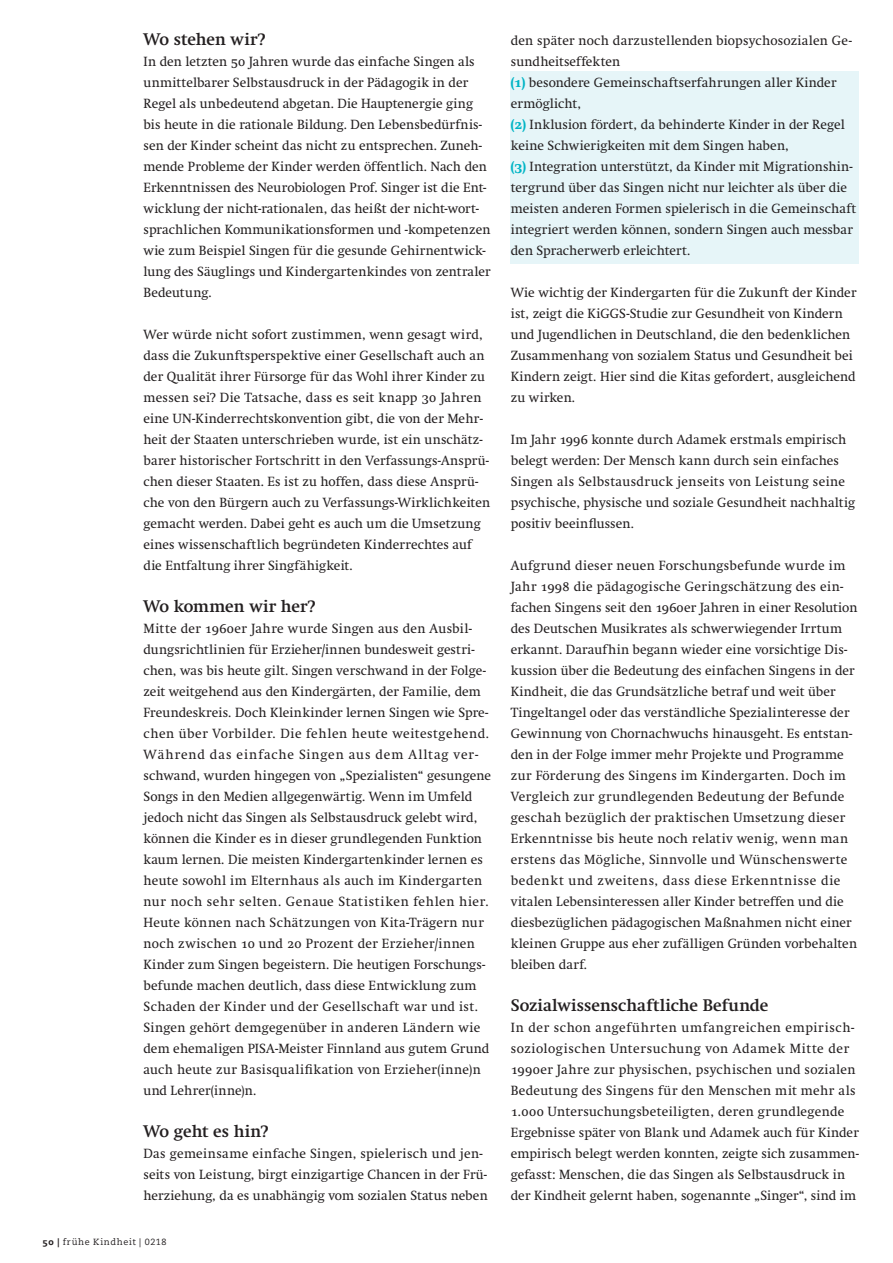
<style>
.page{position:relative;width:893px;height:1263px;background:#fff}
.page>*{position:absolute;margin:0;border:0;box-sizing:border-box;transform-origin:0 0}
.t1{font:700 16.5px "Nu Swift";color:#231f20}
.t2{font:13.2px/21px "Nu Swift";letter-spacing:.015em;color:#231f20}
.t3{font:9px "Caecilia";letter-spacing:.075em;color:#231f20}
.s1{font-family:"Caecilia Heavy Os F"}
.s2{font-family:"Nu Swift Extra Bold SC";color:#00b4c5}
</style>
<div class="page">
<div style="left:510px;top:71px;width:348px;height:193px;background:#e6f5f8"></div>
<p class="t1" style="left:144px;top:29px;width:123px">Wo stehen wir?</p>
<p class="t2" style="left:144px;top:51px;width:349px">In den letzten 50 Jahren wurde das einfache Singen als unmittelbarer Selbstausdruck in der Pädagogik in der Regel als unbedeutend abgetan. Die Hauptenergie ging bis heute in die rationale Bildung. Den Lebensbedürfnis&shy;sen der Kinder scheint das nicht zu entsprechen. Zuneh&shy;mende Probleme der Kinder werden öffentlich. Nach den Erkenntnissen des Neurobiologen Prof. Singer ist die Ent&shy;wicklung der nicht-rationalen, das heißt der nicht-wort&shy;sprachlichen Kommunikationsformen und -kompetenzen wie zum Beispiel Singen für die gesunde Gehirnentwick&shy;lung des Säuglings und Kindergartenkindes von zentraler Bedeutung.</p>
<p class="t2" style="left:144px;top:324px;width:348px">Wer würde nicht sofort zustimmen, wenn gesagt wird, dass die Zukunftsperspektive einer Gesellschaft auch an der Qualität ihrer Fürsorge für das Wohl ihrer Kinder zu messen sei? Die Tatsache, dass es seit knapp 30 Jahren eine UN-Kinderrechtskonvention gibt, die von der Mehr&shy;heit der Staaten unterschrieben wurde, ist ein unschätz&shy;barer historischer Fortschritt in den Verfassungs-Ansprü&shy;chen dieser Staaten. Es ist zu hoffen, dass diese Ansprü&shy;che von den Bürgern auch zu Verfassungs-Wirklichkeiten gemacht werden. Dabei geht es auch um die Umsetzung eines wissenschaftlich begründeten Kinderrechtes auf die Entfaltung ihrer Singfähigkeit.</p>
<p class="t1" style="left:144px;top:596px;width:173px">Wo kommen wir her?</p>
<p class="t2" style="left:144px;top:618px;width:349px">Mitte der 1960er Jahre wurde Singen aus den Ausbil&shy;dungsrichtlinien für Erzieher/innen bundesweit gestri&shy;chen, was bis heute gilt. Singen verschwand in der Folge&shy;zeit weitgehend aus den Kindergärten, der Familie, dem Freundeskreis. Doch Kleinkinder lernen Singen wie Spre&shy;chen über Vorbilder. Die fehlen heute weitestgehend.<br>Während das einfache Singen aus dem Alltag ver&shy;schwand, wurden hingegen von „Spezialisten“ gesungene Songs in den Medien allgegenwärtig. Wenn im Umfeld jedoch nicht das Singen als Selbstausdruck gelebt wird, können die Kinder es in dieser grundlegenden Funktion kaum lernen. Die meisten Kindergartenkinder lernen es heute sowohl im Elternhaus als auch im Kindergarten nur noch sehr selten. Genaue Statistiken fehlen hier.<br>Heute können nach Schätzungen von Kita-Trägern nur noch zwischen 10 und 20 Prozent der Erzieher/innen Kinder zum Singen begeistern. Die heutigen Forschungs&shy;befunde machen deutlich, dass diese Entwicklung zum Schaden der Kinder und der Gesellschaft war und ist.<br>Singen gehört demgegenüber in anderen Ländern wie dem ehemaligen PISA-Meister Finnland aus gutem Grund auch heute zur Basisqualifikation von Erzieher(inne)n und Lehrer(inne)n.</p>
<p class="t1" style="left:144px;top:1121px;width:126px">Wo geht es hin?</p>
<p class="t2" style="left:144px;top:1143px;width:346px">Das gemeinsame einfache Singen, spielerisch und jen&shy;seits von Leistung, birgt einzigartige Chancen in der Frü&shy;herziehung, da es unabhängig vom sozialen Status neben</p>
<p class="t3" style="left:43px;top:1236px;width:126px"><span class="s1">50 |</span> frühe Kindheit | 0218</p>
<p class="t2" style="left:511px;top:30px;width:347px">den später noch darzustellenden biopsychosozialen Ge&shy;sundheitseffekten<br><span class="s2">(1)</span> besondere Gemeinschaftserfahrungen aller Kinder ermöglicht,<br><span class="s2">(2)</span> Inklusion fördert, da behinderte Kinder in der Regel keine Schwierigkeiten mit dem Singen haben,<br><span class="s2">(3)</span> Integration unterstützt, da Kinder mit Migrationshin&shy;tergrund über das Singen nicht nur leichter als über die meisten anderen Formen spielerisch in die Gemeinschaft integriert werden können, sondern Singen auch messbar den Spracherwerb erleichtert.</p>
<p class="t2" style="left:511px;top:282px;width:347px">Wie wichtig der Kindergarten für die Zukunft der Kinder ist, zeigt die KiGGS-Studie zur Gesundheit von Kindern und Jugendlichen in Deutschland, die den bedenklichen Zusammenhang von sozialem Status und Gesundheit bei Kindern zeigt. Hier sind die Kitas gefordert, ausgleichend zu wirken.</p>
<p class="t2" style="left:511px;top:429px;width:346px">Im Jahr 1996 konnte durch Adamek erstmals empirisch belegt werden: Der Mensch kann durch sein einfaches Singen als Selbstausdruck jenseits von Leistung seine psychische, physische und soziale Gesundheit nachhaltig positiv beeinflussen.</p>
<p class="t2" style="left:511px;top:555px;width:348px">Aufgrund dieser neuen Forschungsbefunde wurde im Jahr 1998 die pädagogische Geringschätzung des ein&shy;fachen Singens seit den 1960er Jahren in einer Resolution des Deutschen Musikrates als schwerwiegender Irrtum erkannt. Daraufhin begann wieder eine vorsichtige Dis&shy;kussion über die Bedeutung des einfachen Singens in der Kindheit, die das Grundsätzliche betraf und weit über Tingeltangel oder das verständliche Spezialinteresse der Gewinnung von Chornachwuchs hinausgeht. Es entstan&shy;den in der Folge immer mehr Projekte und Programme zur Förderung des Singens im Kindergarten. Doch im Vergleich zur grundlegenden Bedeutung der Befunde geschah bezüglich der praktischen Umsetzung dieser Erkenntnisse bis heute noch relativ wenig, wenn man erstens das Mögliche, Sinnvolle und Wünschenswerte bedenkt und zweitens, dass diese Erkenntnisse die vitalen Lebensinteressen aller Kinder betreffen und die diesbezüglichen pädagogischen Maßnahmen nicht einer kleinen Gruppe aus eher zufälligen Gründen vorbehalten bleiben darf.</p>
<p class="t1" style="left:511px;top:995px;width:259px">Sozialwissenschaftliche Befunde</p>
<p class="t2" style="left:511px;top:1017px;width:350px">In der schon angeführten umfangreichen empirisch&shy;soziologischen Untersuchung von Adamek Mitte der 1990er Jahre zur physischen, psychischen und sozialen Bedeutung des Singens für den Menschen mit mehr als 1.000 Untersuchungsbeteiligten, deren grundlegende Ergebnisse später von Blank und Adamek auch für Kinder empirisch belegt werden konnten, zeigte sich zusammen&shy;gefasst: Menschen, die das Singen als Selbstausdruck in der Kindheit gelernt haben, sogenannte „Singer“, sind im</p>
</div>
